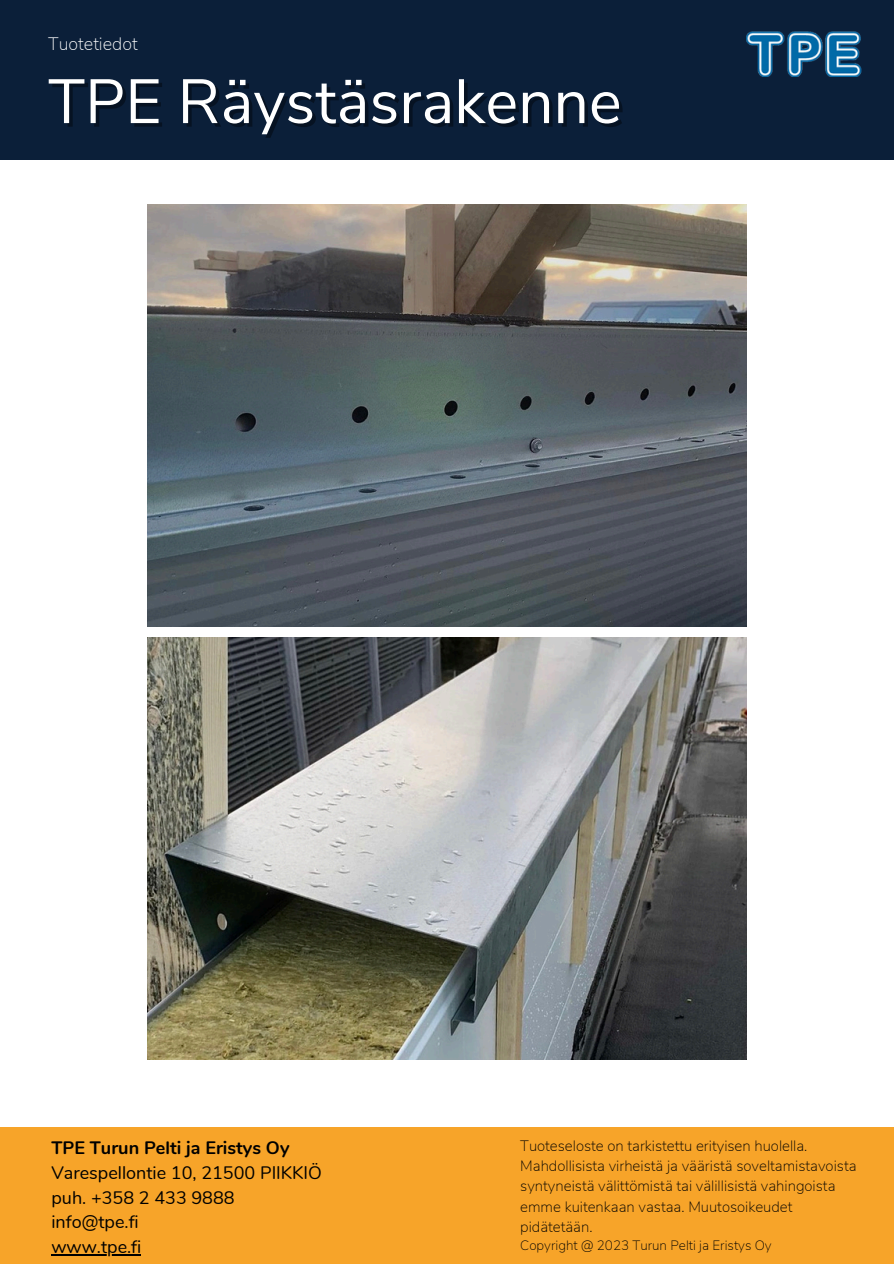
<style>
.page{position:relative;width:894px;height:1264px;background:#fff}
.page>*{position:absolute;margin:0;border:0;box-sizing:border-box;transform-origin:0 0}
.t1{font:62.25px "Nunito Sans";color:#fff}
.t2{font:18px/24.8px "Nunito";color:#000}
.t3{font:200 18px "Nunito Sans";color:#fff}
.t4{font:200 15px/20.2px "Nunito Sans";color:#000}
.t5{font:200 13.5px "Nunito Sans";color:#000}
.s1{font-weight:700}
</style>
<div class="page">
<img style="left:147px;top:204px;width:599px;height:422px">
<img style="left:147px;top:637px;width:599px;height:422px">
<div style="left:0;top:0;width:893px;height:159px;background:#0b1f39"></div>
<div style="left:0;top:1127px;width:893px;height:136px;background:#f7a429"></div>
<hr style="left:51px;top:1254px;width:90px;height:1px;background:#000">
<img style="left:746px;top:32px;width:116px;height:45px">
<h1 class="t3" style="left:48px;top:32px;width:91px">Tuotetiedot</h1>
<h2 class="t1" style="left:48px;top:60px;width:575px">TPE Räystäsrakenne</h2>
<p class="t4" style="left:520px;top:1135px;width:338px">Tuoteseloste on tarkistettu erityisen huolella.<br>Mahdollisista virheistä ja vää ristä soveltamistavoista syntyneistä vä littömistä tai vä lillisistä vahingoista emme kuitenkaan vastaa. Muutosoikeudet<br>pidätetää n.</p>
<h2 class="t2" style="left:51px;top:1135px;width:272px"><span class="s1">TPE Turun Pelti ja Eristys Oy<br></span>Varespellontie 10, 21500 PIIKKIÖ puh. +358 2 433 9888 info@tpe.fi</h2>
<p class="t2" style="left:51px;top:1234px;width:91px">www.tpe.fi</p>
<p class="t5" style="left:520px;top:1236px;width:253px">Copyright @ 2023 Turun Pelti ja Eristys Oy</p>
</div>
